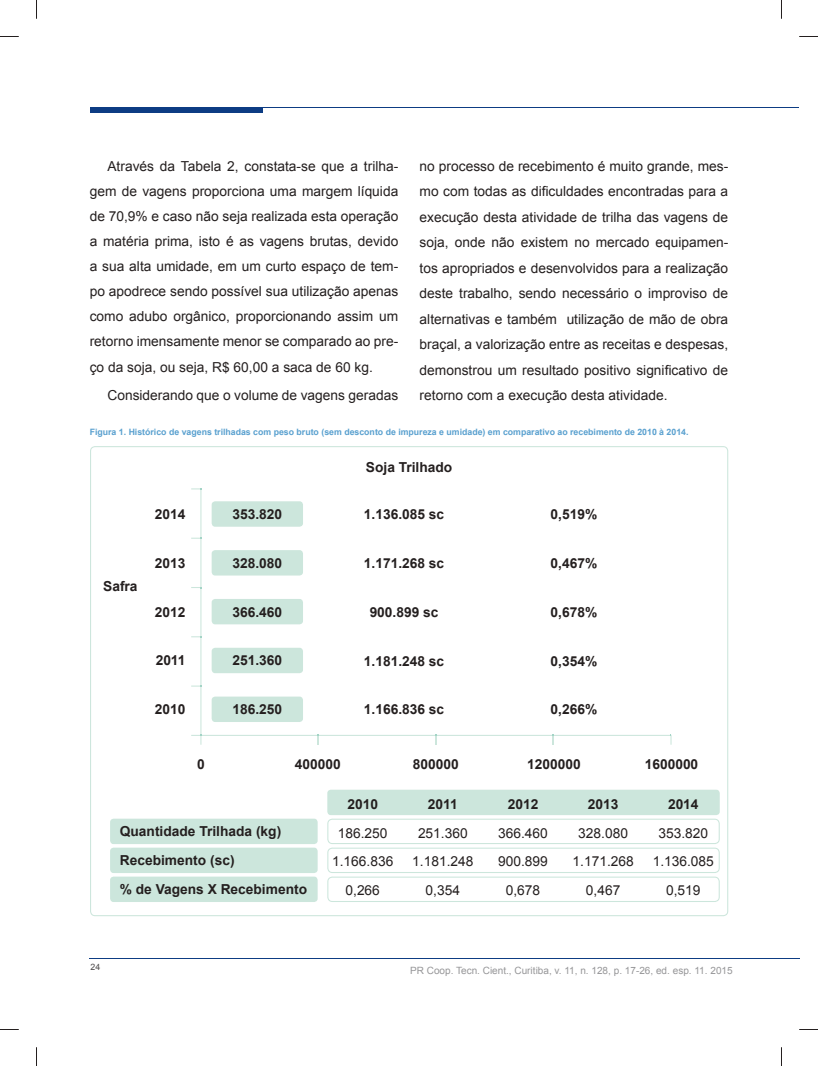
<style>
.page{position:relative;width:818px;height:1066px;background:#fff}
.page>*{position:absolute;margin:0;border:0;box-sizing:border-box;transform-origin:0 0}
.t1{font:13.75px/28.5px "Arial";color:#241f1f;text-align:center}
.t2{font:700 13.75px "Arial";color:#241f1f}
.t3{font:10px "Arial";color:#969698}
.t4{font:700 8.75px "Arial";color:#59a0cf}
.t5{font:8.75px "Arial";color:#4e4b4c}
</style>
<div class="page">
<hr style="left:89px;top:958px;width:709px;height:1px;background:#0d3c83">
<hr style="left:91px;top:107px;width:707px;height:1px;background:#0d3c83">
<div style="left:90px;top:107px;width:172px;height:6px;background:#0d3c83"></div>
<svg style="left:90px;top:446px;width:637px;height:469px"></svg>
<hr style="left:200px;top:489px;width:1px;height:48px;background:#cce6dc">
<hr style="left:200px;top:538px;width:1px;height:48px;background:#cce6dc">
<hr style="left:200px;top:588px;width:1px;height:48px;background:#cce6dc">
<hr style="left:200px;top:637px;width:1px;height:48px;background:#cce6dc">
<hr style="left:200px;top:686px;width:1px;height:48px;background:#cce6dc">
<svg style="left:191px;top:734px;width:480px;height:10px"></svg>
<svg style="left:191px;top:586px;width:10px;height:2px"></svg>
<svg style="left:0;top:36px;width:19px;height:1px"></svg>
<svg style="left:799px;top:36px;width:18px;height:1px"></svg>
<svg style="left:36px;top:0;width:1px;height:19px"></svg>
<svg style="left:36px;top:1047px;width:1px;height:18px"></svg>
<p class="t1" style="left:90px;top:153px;width:310px;line-height:25.1px;text-align:justify;text-indent:18px">Através da Tabela 2, constata-se que a trilha&shy;gem de vagens proporciona uma margem líquida de 70,9% e caso não seja realizada esta operação a matéria prima, isto é as vagens brutas, devido a sua alta umidade, em um curto espaço de tem&shy;po apodrece sendo possível sua utilização apenas como adubo orgânico, proporcionando assim um retorno imensamente menor se comparado ao pre&shy;ço da soja, ou seja, R$ 60,00 a saca de 60 kg.</p>
<p class="t1" style="left:107px;top:381px;width:292px">Considerando que o volume de vagens geradas</p>
<p class="t1" style="left:419px;top:153px;width:310px;line-height:25.5px;text-align:justify">no processo de recebimento é muito grande, mes&shy;mo com todas as dificuldades encontradas para a execução desta atividade de trilha das vagens de soja, onde não existem no mercado equipamen&shy;tos apropriados e desenvolvidos para a realização deste trabalho, sendo necessário o improviso de alternativas e também utilização de mão de obra braçal, a valorização entre as receitas e despesas, demonstrou um resultado positivo significativo de retorno com a execução desta atividade.</p>
<p class="t4" style="left:90px;top:426px;width:600px">Figura 1. Histórico de vagens trilhadas com peso bruto (sem desconto de impureza e umidade) em comparativo ao recebimento de 2010 à 2014.</p>
<p class="t2" style="left:103px;top:576px;width:36px">Safra</p>
<p class="t2" style="left:155px;top:505px;width:32px">2014</p>
<p class="t2" style="left:232px;top:505px;width:51px">353.820</p>
<p class="t2" style="left:232px;top:553px;width:51px">328.080</p>
<p class="t2" style="left:232px;top:602px;width:51px">366.460</p>
<p class="t2" style="left:232px;top:651px;width:51px">251.360</p>
<p class="t2" style="left:232px;top:700px;width:51px">186.250</p>
<p class="t2" style="left:155px;top:553px;width:32px">2013</p>
<p class="t2" style="left:155px;top:602px;width:32px">2012</p>
<p class="t2" style="left:156px;top:651px;width:31px">2011</p>
<p class="t2" style="left:155px;top:700px;width:32px">2010</p>
<p class="t2" style="left:366px;top:458px;width:88px">Soja Trilhado</p>
<p class="t2" style="left:364px;top:505px;width:82px">1.136.085 sc</p>
<p class="t2" style="left:550px;top:505px;width:48px">0,519%</p>
<p class="t2" style="left:364px;top:553px;width:82px">1.171.268 sc</p>
<p class="t2" style="left:550px;top:553px;width:48px">0,467%</p>
<p class="t2" style="left:369px;top:602px;width:70px">900.899 sc</p>
<p class="t2" style="left:550px;top:602px;width:48px">0,678%</p>
<p class="t2" style="left:364px;top:651px;width:82px">1.181.248 sc</p>
<p class="t2" style="left:550px;top:651px;width:48px">0,354%</p>
<p class="t2" style="left:364px;top:700px;width:82px">1.166.836 sc</p>
<p class="t2" style="left:550px;top:700px;width:48px">0,266%</p>
<p class="t2" style="left:197px;top:754px;width:9px">0</p>
<p class="t2" style="left:295px;top:754px;width:47px">400000</p>
<p class="t2" style="left:413px;top:754px;width:47px">800000</p>
<p class="t2" style="left:527px;top:754px;width:55px">1200000</p>
<p class="t2" style="left:644px;top:754px;width:55px">1600000</p>
<p class="t2" style="left:120px;top:822px;width:163px">Quantidade Trilhada (kg)</p>
<p class="t2" style="left:120px;top:851px;width:116px">Recebimento (sc)</p>
<p class="t2" style="left:120px;top:880px;width:189px">% de Vagens X Recebimento</p>
<p class="t5" style="left:90px;top:960px;width:11px">24</p>
<p class="t2" style="left:347px;top:794px;width:32px">2010</p>
<p class="t1" style="left:332px;top:818px;width:63px">186.250<br>1.166.836<br>0,266</p>
<p class="t2" style="left:427px;top:794px;width:31px">2011</p>
<p class="t1" style="left:412px;top:818px;width:63px">251.360<br>1.181.248<br>0,354</p>
<p class="t2" style="left:507px;top:794px;width:32px">2012</p>
<p class="t1" style="left:498px;top:818px;width:51px">366.460<br>900.899<br>0,678</p>
<p class="t2" style="left:587px;top:794px;width:32px">2013</p>
<p class="t1" style="left:572px;top:818px;width:63px">328.080<br>1.171.268<br>0,467</p>
<p class="t2" style="left:667px;top:794px;width:32px">2014</p>
<p class="t1" style="left:652px;top:818px;width:63px">353.820<br>1.136.085<br>0,519</p>
<p class="t3" style="left:410px;top:963px;width:324px">PR Coop. Tecn. Cient., Curitiba, v. 11, n. 128, p. 17-26, ed. esp. 11. 2015</p>
</div>
